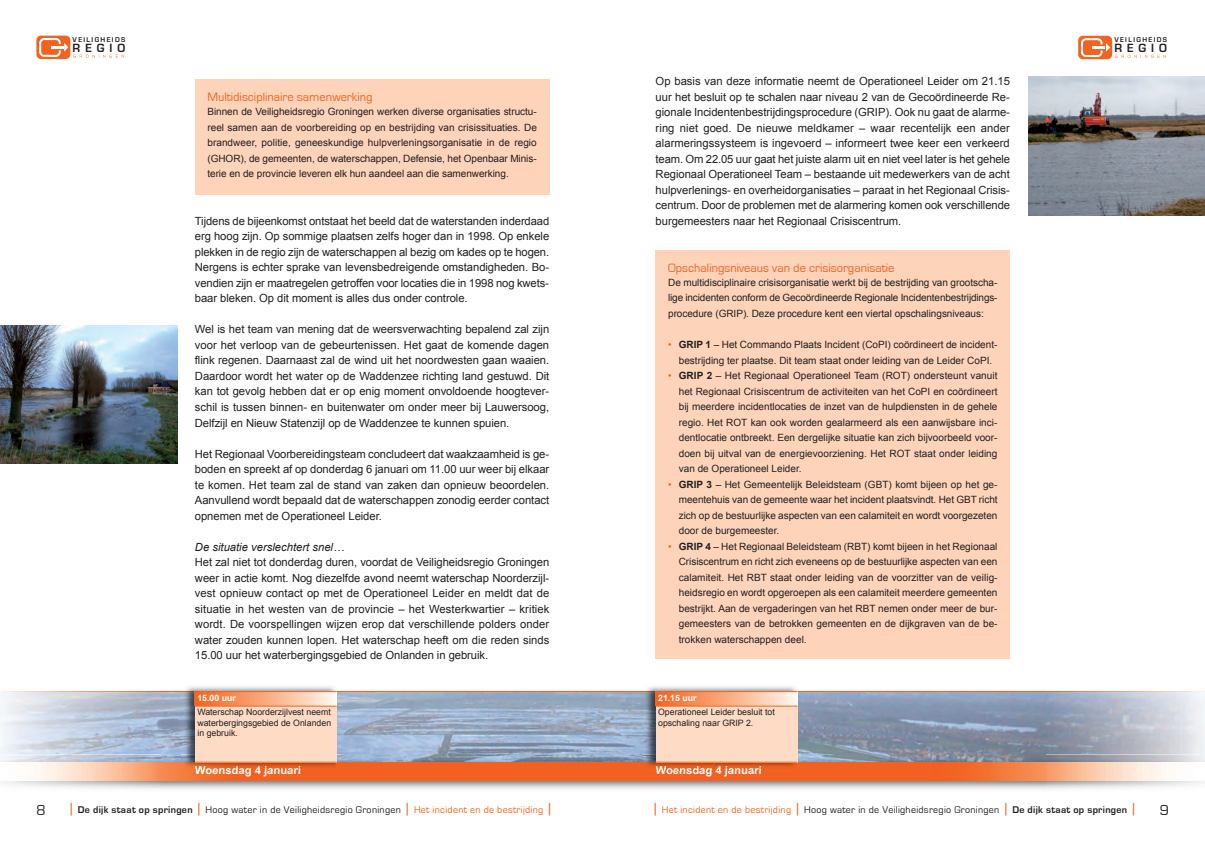
<style>
.page{position:relative;width:1205px;height:851px;background:#fff}
.page>*{position:absolute;margin:0;border:0;box-sizing:border-box;transform-origin:0 0}
.t1{font:15px "Eurostile";color:#231f20}
.t2{font:12.5px "Eurostile";color:#f26221}
.t3{font:700 12.38px "Eurostile";letter-spacing:.415em;color:#231f20}
.t4{font:11.25px/15.5px "Arial";letter-spacing:-.005em;color:#231f20;text-align:justify}
.t5{font:700 11.25px "Arial";color:#fff}
.t6{font:italic 11.25px "Arial";color:#231f20}
.t7{font:10px/15.5px "Arial";color:#231f20;text-align:justify}
.t8{font:10px "Eurostile";letter-spacing:.03em;color:#231f20}
.t9{font:8.75px/10.5px "Arial";color:#231f20}
.t10{font:700 8.75px "Arial";color:#fff}
.t11{font:700 7.25px "Eurostile";letter-spacing:.2em;color:#231f20}
.s1{color:#f26221}
.s2{font-weight:700}
.s3{font-size:15px;color:#f26221}
</style>
<div class="page">
<img style="left:160px;top:692px;width:886px;height:97px">
<div style="left:36px;top:36px;width:34px;height:23px;background:#f26221;border-radius:5px"></div>
<svg style="left:39px;top:38px;width:85px;height:20px"></svg>
<div style="left:1078px;top:36px;width:34px;height:23px;background:#f26221;border-radius:5px"></div>
<svg style="left:1081px;top:38px;width:85px;height:20px"></svg>
<img style="left:160px;top:754px;width:886px;height:8px">
<svg style="left:160px;top:762px;width:886px;height:18px;background:#f26627"></svg>
<hr style="left:0;top:691px;width:1205px;height:1px;background:#f26221">
<img style="left:1046px;top:692px;width:159px;height:97px">
<img style="left:1056px;top:691px;width:149px;height:1px">
<img style="left:0;top:692px;width:160px;height:97px">
<img style="left:0;top:691px;width:149px;height:1px">
<img style="left:642px;top:686px;width:159px;height:84px">
<img style="left:642px;top:691px;width:159px;height:1px">
<img style="left:656px;top:766px;width:54px;height:4px">
<svg style="left:656px;top:692px;width:141px;height:13px;background:#f8ac82"></svg>
<div style="left:656px;top:706px;width:141px;height:56px;background:#fddbc5"></div>
<hr style="left:656px;top:691px;width:141px;height:1px;background:#f26221">
<hr style="left:656px;top:705px;width:141px;height:1px;background:#f26221">
<hr style="left:656px;top:761px;width:141px;height:1px;background:#f26221">
<img style="left:181px;top:686px;width:159px;height:84px">
<img style="left:181px;top:691px;width:159px;height:1px">
<img style="left:195px;top:766px;width:54px;height:4px">
<svg style="left:195px;top:692px;width:142px;height:13px;background:#f8ac82"></svg>
<div style="left:195px;top:706px;width:142px;height:56px;background:#fddbc5"></div>
<hr style="left:195px;top:691px;width:142px;height:1px;background:#f26221">
<hr style="left:195px;top:705px;width:142px;height:1px;background:#f26221">
<hr style="left:195px;top:761px;width:142px;height:1px;background:#f26221">
<div style="left:656px;top:250px;width:354px;height:408px;background:#fdd4b9"></div>
<img style="left:0;top:325px;width:177px;height:138px">
<img style="left:1028px;top:77px;width:177px;height:138px">
<div style="left:195px;top:79px;width:354px;height:116px;background:#fdd4b9"></div>
<p class="t11" style="left:73px;top:36px;width:54px">VEILIGHEIDS</p>
<p class="t3" style="left:73px;top:41px;width:54px">REGIO</p>
<p class="t2" style="left:207px;top:91px;width:167px">Multidisciplinaire samenwerking</p>
<p class="t7" style="left:207px;top:104px;width:331px">Binnen de Veiligheidsregio Groningen werken diverse organisaties structu&shy;reel samen aan de voorbereiding op en bestrijding van crisissituaties. De brandweer, politie, geneeskundige hulpverleningsorganisatie in de regio (GHOR), de gemeenten, de waterschappen, Defensie, het Openbaar Minis&shy;terie en de provincie leveren elk hun aandeel aan die samenwerking.</p>
<p class="t4" style="left:656px;top:74px;width:356px">Op basis van deze informatie neemt de Operationeel Leider om 21.15 uur het besluit op te schalen naar niveau 2 van de Gecoördineerde Re&shy;gionale Incidentenbestrijdingsprocedure (GRIP). Ook nu gaat de alarme&shy;ring niet goed. De nieuwe meldkamer – waar recentelijk een ander alarmeringssysteem is ingevoerd – informeert twee keer een verkeerd team. Om 22.05 uur gaat het juiste alarm uit en niet veel later is het gehele Regionaal Operationeel Team – bestaande uit medewerkers van de acht hulpverlenings- en overheidorganisaties – paraat in het Regionaal Crisis&shy;centrum. Door de problemen met de alarmering komen ook verschillende</p>
<p class="t4" style="left:195px;top:213px;width:356px">Tijdens de bijeenkomst ontstaat het beeld dat de waterstanden inderdaad</p>
<p class="t4" style="left:656px;top:213px;width:247px">burgemeesters naar het Regionaal Crisiscentrum.</p>
<p class="t4" style="left:195px;top:229px;width:356px">erg hoog zijn. Op sommige plaatsen zelfs hoger dan in 1998. Op enkele plekken in de regio zijn de waterschappen al bezig om kades op te hogen.<br>Nergens is echter sprake van levensbedreigende omstandigheden. Bo&shy;vendien zijn er maatregelen getroffen voor locaties die in 1998 nog kwets&shy;baar bleken. Op dit moment is alles dus onder controle.</p>
<p class="t4" style="left:195px;top:322px;width:356px">Wel is het team van mening dat de weersverwachting bepalend zal zijn voor het verloop van de gebeurtenissen. Het gaat de komende dagen flink regenen. Daarnaast zal de wind uit het noordwesten gaan waaien.<br>Daardoor wordt het water op de Waddenzee richting land gestuwd. Dit kan tot gevolg hebben dat er op enig moment onvoldoende hoogtever&shy;schil is tussen binnen- en buitenwater om onder meer bij Lauwersoog, Delfzijl en Nieuw Statenzijl op de Waddenzee te kunnen spuien.</p>
<p class="t4" style="left:195px;top:446px;width:356px">Het Regionaal Voorbereidingsteam concludeert dat waakzaamheid is ge&shy;boden en spreekt af op donderdag 6 januari om 11.00 uur weer bij elkaar te komen. Het team zal de stand van zaken dan opnieuw beoordelen.<br>Aanvullend wordt bepaald dat de waterschappen zonodig eerder contact opnemen met de Operationeel Leider.</p>
<p class="t6" style="left:195px;top:540px;width:151px">De situatie verslechtert snel…</p>
<p class="t4" style="left:195px;top:554px;width:356px">Het zal niet tot donderdag duren, voordat de Veiligheidsregio Groningen weer in actie komt. Nog diezelfde avond neemt waterschap Noorderzijl&shy;vest opnieuw contact op met de Operationeel Leider en meldt dat de situatie in het westen van de provincie – het Westerkwartier – kritiek wordt. De voorspellingen wijzen erop dat verschillende polders onder water zouden kunnen lopen. Het waterschap heeft om die reden sinds 15.00 uur het waterbergingsgebied de Onlanden in gebruik.</p>
<p class="t2" style="left:668px;top:261px;width:228px">Opschalingsniveaus van de crisisorganisatie</p>
<p class="t7" style="left:668px;top:275px;width:331px">De multidisciplinaire crisisorganisatie werkt bij de bestrijding van grootscha&shy;lige incidenten conform de Gecoördineerde Regionale Incidentenbestrijdings&shy;procedure (GRIP). Deze procedure kent een viertal opschalings niveaus:</p>
<p class="t7" style="left:668px;top:337px;width:331px;text-align:center"><span class="s1">•</span> <span class="s2">GRIP 1</span> – Het Commando Plaats Incident (CoPI) coördineert de incident&shy;bestrijding ter plaatse. Dit team staat onder leiding van de Leider CoPI.</p>
<p class="t7" style="left:679px;top:368px;width:320px;text-indent:-11px"><span class="s1">•</span> <span class="s2">GRIP 2</span> – Het Regionaal Operationeel Team (ROT) ondersteunt vanuit het Regionaal Crisiscentrum de activiteiten van het CoPI en coördineert bij meerdere incidentlocaties de inzet van de hulpdiensten in de gehele regio. Het ROT kan ook worden gealarmeerd als een aanwijsbare inci&shy;dentlocatie ontbreekt. Een dergelijke situatie kan zich bijvoorbeeld voor&shy;doen bij uitval van de energievoorziening. Het ROT staat onder leiding van de Operationeel Leider.</p>
<p class="t7" style="left:679px;top:476px;width:320px;text-indent:-11px"><span class="s1">•</span> <span class="s2">GRIP 3</span> – Het Gemeentelijk Beleidsteam (GBT) komt bijeen op het ge&shy;meentehuis van de gemeente waar het incident plaatsvindt. Het GBT richt zich op de bestuurlijke aspecten van een calamiteit en wordt voorgezeten door de burgemeester.</p>
<p class="t7" style="left:679px;top:538px;width:320px;text-indent:-11px"><span class="s1">•</span> <span class="s2">GRIP 4</span> – Het Regionaal Beleidsteam (RBT) komt bijeen in het Regionaal Crisiscentrum en richt zich eveneens op de bestuurlijke aspecten van een calamiteit. Het RBT staat onder leiding van de voorzitter van de veilig&shy;heidsregio en wordt opgeroepen als een calamiteit meerdere gemeenten bestrijkt. Aan de vergaderingen van het RBT nemen onder meer de bur&shy;gemeesters van de betrokken gemeenten en de dijkgraven van de be&shy;trokken waterschappen deel.</p>
<p class="t10" style="left:197px;top:693px;width:40px">15.00 uur</p>
<p class="t9" style="left:197px;top:706px;width:135px;text-align:justify">Waterschap Noorderzijlvest neemt waterbergingsgebied de Onlanden in gebruik.</p>
<p class="t10" style="left:658px;top:693px;width:40px">21.15 uur</p>
<p class="t9" style="left:658px;top:706px;width:118px">Operationeel Leider besluit tot opschaling naar GRIP 2.</p>
<p class="t5" style="left:195px;top:763px;width:108px">Woensdag 4 januari</p>
<p class="t5" style="left:656px;top:763px;width:108px">Woensdag 4 januari</p>
<p class="t11" style="left:1114px;top:36px;width:54px">VEILIGHEIDS</p>
<p class="t3" style="left:1114px;top:42px;width:54px">REGIO</p>
<h1 class="t1" style="left:36px;top:803px;width:11px">8</h1>
<p class="t8" style="left:71px;top:804px;width:481px"><span class="s3">|</span> <span class="s2">De dijk staat op springen</span> <span class="s3">|</span> Hoog water in de Veiligheidsregio Groningen <span class="s3">|</span> <span class="s1">Het incident en de bestrijding</span> <span class="s3">|</span></p>
<p class="t8" style="left:655px;top:804px;width:481px"><span class="s3">|</span> <span class="s1">Het incident en de bestrijding</span> <span class="s3">|</span> Hoog water in de Veiligheidsregio Groningen <span class="s3">|</span> <span class="s2">De dijk staat op springen</span> <span class="s3">|</span></p>
<h1 class="t1" style="left:1160px;top:803px;width:11px">9</h1>
</div>
